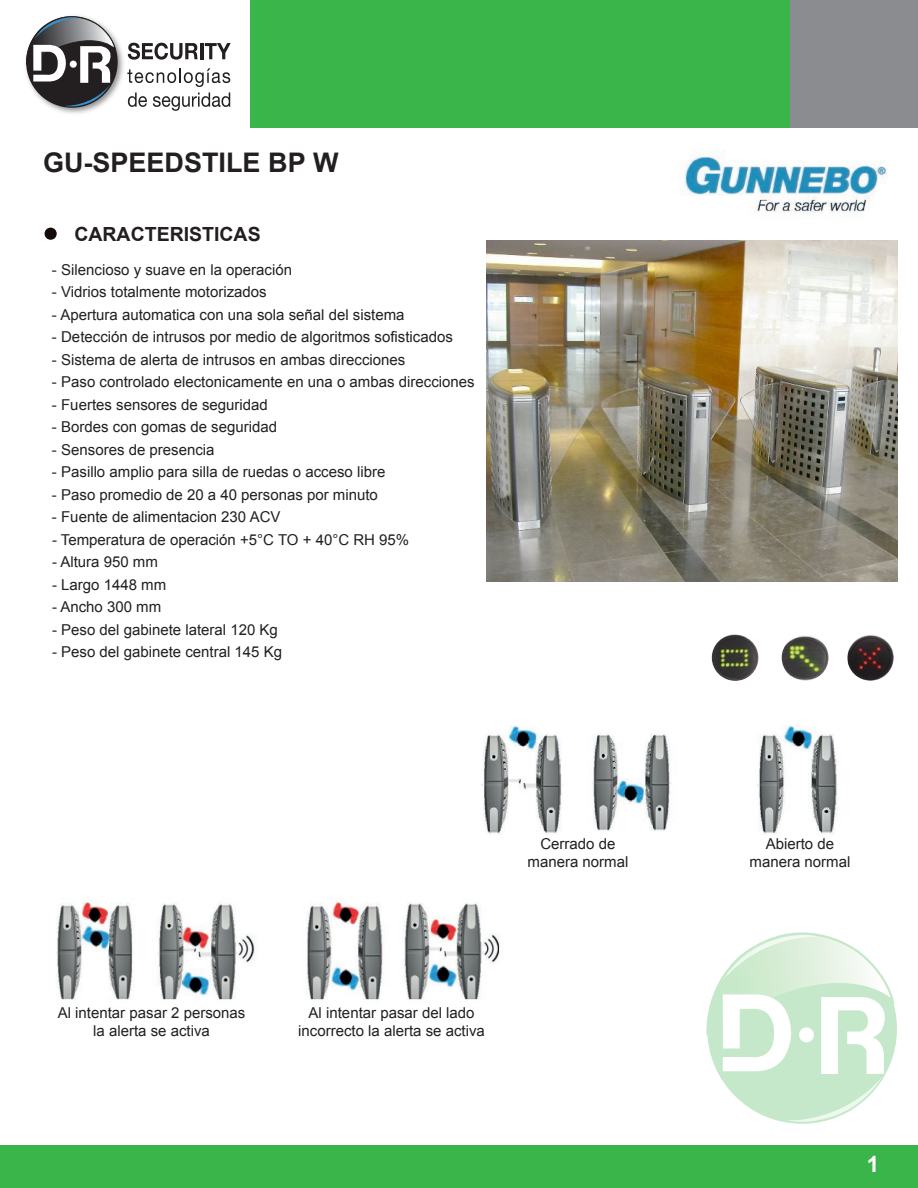
<style>
.page{position:relative;width:918px;height:1188px;background:#fff}
.page>*{position:absolute;margin:0;border:0;box-sizing:border-box;transform-origin:0 0}
.t1{font:700 27px "Arial";color:#231f20}
.t2{font:700 22.5px "Arial";color:#fff}
.t3{font:700 19.5px "Arial";color:#231f20}
.t4{font:15px/18px "Arial";color:#231f20;text-align:center}
</style>
<div class="page">
<div style="left:0;top:1145px;width:918px;height:43px;background:#3ab54a"></div>
<div style="left:250px;top:0;width:540px;height:128px;background:#3ab54a"></div>
<img style="left:54px;top:39px;width:110px;height:75px">
<svg style="left:128px;top:43px;width:70px;height:17px"></svg>
<hr style="left:200px;top:43px;width:3px;height:16px;background:#231f20">
<svg style="left:205px;top:43px;width:26px;height:16px"></svg>
<svg style="left:127px;top:68px;width:103px;height:43px"></svg>
<svg style="left:25px;top:15px;width:91px;height:94px"></svg>
<div style="left:790px;top:0;width:128px;height:128px;background:#8a8c8f"></div>
<svg style="left:706px;top:932px;width:189px;height:190px"></svg>
<img style="left:684px;top:150px;width:203px;height:63px">
<img style="left:712px;top:634px;width:46px;height:47px;border-radius:23px">
<img style="left:782px;top:634px;width:46px;height:47px;border-radius:23px">
<img style="left:847px;top:634px;width:47px;height:47px;border-radius:23px">
<img style="left:481px;top:726px;width:357px;height:109px">
<img style="left:56px;top:901px;width:444px;height:99px">
<svg style="left:45px;top:228px;width:12px;height:12px"></svg>
<img style="left:486px;top:240px;width:412px;height:342px">
<h1 class="t1" style="left:43px;top:144px;width:297px">GU-SPEEDSTILE BP W</h1>
<h3 class="t3" style="left:74px;top:221px;width:188px">CARACTERISTICAS</h3>
<p class="t4" style="left:52px;top:260px;width:242px">- Silencioso y suave en la operación</p>
<p class="t4" style="left:52px;top:283px;width:216px">- Vidrios totalmente motorizados</p>
<p class="t4" style="left:52px;top:305px;width:354px">- Apertura automatica con una sola señal del sistema</p>
<p class="t4" style="left:52px;top:328px;width:403px">- Detección de intrusos por medio de algoritmos sofisticados</p>
<p class="t4" style="left:52px;top:350px;width:355px">- Sistema de alerta de intrusos en ambas direcciones</p>
<p class="t4" style="left:52px;top:373px;width:424px">- Paso controlado electonicamente en una o ambas direcciones</p>
<p class="t4" style="left:52px;top:395px;width:217px">- Fuertes sensores de seguridad</p>
<p class="t4" style="left:52px;top:418px;width:227px">- Bordes con gomas de seguridad</p>
<p class="t4" style="left:52px;top:440px;width:164px">- Sensores de presencia</p>
<p class="t4" style="left:52px;top:463px;width:335px">- Pasillo amplio para silla de ruedas o acceso libre</p>
<p class="t4" style="left:52px;top:485px;width:327px">- Paso promedio de 20 a 40 personas por minuto</p>
<p class="t4" style="left:52px;top:508px;width:230px">- Fuente de alimentacion 230 ACV</p>
<p class="t4" style="left:52px;top:530px;width:359px">- Temperatura de operación +5°C TO + 40°C RH 95%</p>
<p class="t4" style="left:52px;top:553px;width:107px">- Altura 950 mm</p>
<p class="t4" style="left:52px;top:575px;width:116px">- Largo 1448 mm</p>
<p class="t4" style="left:52px;top:598px;width:111px">- Ancho 300 mm</p>
<p class="t4" style="left:52px;top:620px;width:227px">- Peso del gabinete lateral 120 Kg</p>
<p class="t4" style="left:52px;top:643px;width:232px">- Peso del gabinete central 145 Kg</p>
<p class="t4" style="left:528px;top:834px;width:102px">Cerrado de manera normal</p>
<p class="t4" style="left:750px;top:834px;width:102px">Abierto de manera normal</p>
<p class="t4" style="left:58px;top:1003px;width:189px">Al intentar pasar 2 personas la alerta se activa</p>
<p class="t4" style="left:298px;top:1003px;width:188px">Al intentar pasar del lado incorrecto la alerta se activa</p>
<h2 class="t2" style="left:867px;top:1148px;width:14px">1</h2>
</div>
